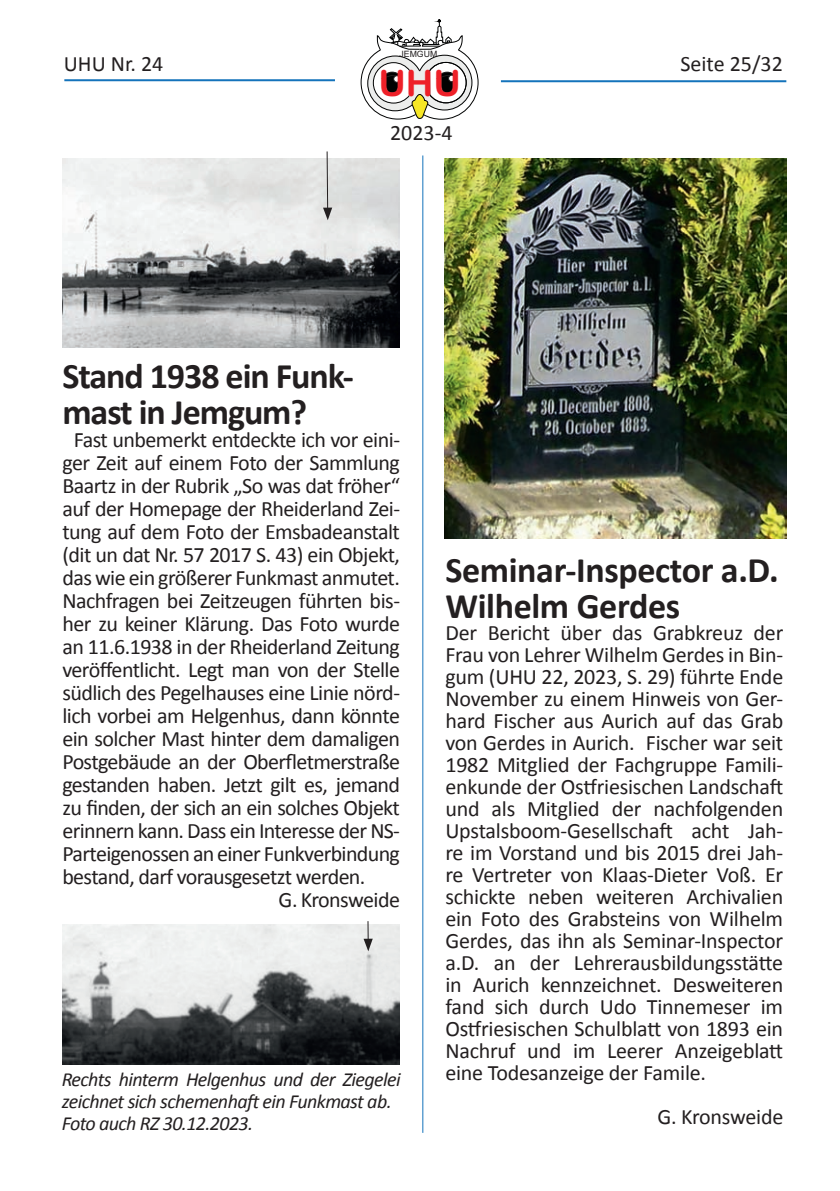
<style>
.page{position:relative;width:840px;height:1191px;background:#fff}
.page>*{position:absolute;margin:0;border:0;box-sizing:border-box;transform-origin:0 0}
.t1{font:36.2px "Arial Rounded MT Bold";color:#ee2028}
.t2{font:700 36px/36px "Calibri";letter-spacing:-.015em;color:#231f20}
.t3{font:22px/22px "Calibri";letter-spacing:-.025em;color:#231f20;text-align:justify}
.t4{font:22px "Calibri";color:#231f20}
.t5{font:italic 20px/22px "Calibri";letter-spacing:-.03em;color:#231f20}
.t6{font:8.6px "Arial";color:#231f20}
</style>
<div class="page">
<svg style="left:360px;top:19px;width:118px;height:101px"></svg>
<div style="left:393px;top:76px;width:7px;height:6px;background:#fff;border-radius:50%"></div>
<div style="left:393px;top:76px;width:7px;height:6px;border:1px solid #231f20;border-radius:50%"></div>
<div style="left:448px;top:75px;width:7px;height:7px;background:#fff;border-radius:50%"></div>
<div style="left:448px;top:75px;width:7px;height:7px;border:1px solid #231f20;border-radius:50%"></div>
<hr style="left:64px;top:79px;width:271px;height:2px;background:#1473bb">
<hr style="left:500px;top:80px;width:285px;height:2px;background:#1473bb">
<hr style="left:422px;top:155px;width:1px;height:977px;background:#1473bb">
<img style="left:444px;top:159px;width:341px;height:379px">
<img style="left:62px;top:159px;width:337px;height:188px">
<img style="left:62px;top:925px;width:337px;height:139px">
<hr style="left:326px;top:151px;width:2px;height:60px;background:#231f20">
<svg style="left:323px;top:208px;width:9px;height:12px"></svg>
<svg style="left:363px;top:921px;width:9px;height:30px"></svg>
<p class="t6" style="left:399px;top:48px;width:39px">JEMGUM</p>
<p class="t3" style="left:64px;top:52px;width:101px">UHU Nr. 24</p>
<p class="t4" style="left:680px;top:49px;width:104px">Seite 25/32</p>
<h1 class="t1" style="left:378px;top:60px;width:84px">UHU</h1>
<p class="t3" style="left:390px;top:121px;width:64px">2023-4</p>
<h2 class="t2" style="left:62px;top:357px;width:292px">Stand 1938 ein Funk&shy;mast in Jemgum?</h2>
<p class="t3" style="left:74px;top:428px;width:327px">Fast unbemerkt entdeckte ich vor eini-</p>
<p class="t3" style="left:62px;top:451px;width:339px">ger Zeit auf einem Foto der Sammlung</p>
<p class="t3" style="left:62px;top:474px;width:339px">Baartz in der Rubrik „So was dat fröher“</p>
<p class="t3" style="left:62px;top:497px;width:339px">auf der Homepage der Rheiderland Zei-</p>
<p class="t3" style="left:62px;top:520px;width:339px">tung auf dem Foto der Emsbadeanstalt</p>
<p class="t3" style="left:62px;top:543px;width:339px">(dit un dat Nr. 57 2017 S. 43) ein Objekt,</p>
<p class="t3" style="left:62px;top:566px;width:339px">das wie ein größerer Funkmast anmutet.</p>
<p class="t3" style="left:62px;top:589px;width:339px">Nachfragen bei Zeitzeugen führten bis-</p>
<p class="t3" style="left:62px;top:612px;width:339px">her zu keiner Klärung. Das Foto wurde</p>
<p class="t3" style="left:62px;top:635px;width:339px">an 11.6.1938 in der Rheiderland Zeitung</p>
<p class="t3" style="left:62px;top:658px;width:339px">veröffentlicht. Legt man von der Stelle</p>
<p class="t3" style="left:62px;top:681px;width:339px">südlich des Pegelhauses eine Linie nörd-</p>
<p class="t3" style="left:62px;top:704px;width:339px">lich vorbei am Helgenhus, dann könnte</p>
<p class="t3" style="left:62px;top:727px;width:339px">ein solcher Mast hinter dem damaligen</p>
<p class="t3" style="left:62px;top:750px;width:339px">Postgebäude an der Oberfletmerstraße</p>
<p class="t3" style="left:62px;top:773px;width:339px">gestanden haben. Jetzt gilt es, jemand</p>
<p class="t3" style="left:62px;top:796px;width:339px">zu finden, der sich an ein solches Objekt</p>
<p class="t3" style="left:62px;top:819px;width:339px">erinnern kann. Dass ein Interesse der NS-</p>
<p class="t3" style="left:62px;top:842px;width:339px">Parteigenossen an einer Funkverbindung</p>
<p class="t3" style="left:62px;top:865px;width:304px">bestand, darf vorausgesetzt werden.</p>
<p class="t3" style="left:278px;top:888px;width:123px">G. Kronsweide</p>
<p class="t5" style="left:62px;top:1067px;width:340px">Rechts hinterm Helgenhus und der Ziegelei zeichnet sich schemenhaft ein Funkmast ab.<br>Foto auch RZ 30.12.2023.</p>
<h2 class="t2" style="left:445px;top:550px;width:335px">Seminar-Inspector a.D.<br>Wilhelm Gerdes</h2>
<p class="t3" style="left:445px;top:621px;width:339px">Der Bericht über das Grabkreuz der Frau von Lehrer Wilhelm Gerdes in Bin&shy;gum (UHU 22, 2023, S. 29) führte Ende November zu einem Hinweis von Ger&shy;hard Fischer aus Aurich auf das Grab von Gerdes in Aurich. Fischer war seit 1982 Mitglied der Fachgruppe Famili&shy;enkunde der Ostfriesischen Landschaft und als Mitglied der nachfolgenden Upstalsboom-Gesellschaft acht Jah&shy;re im Vorstand und bis 2015 drei Jah&shy;re Vertreter von Klaas-Dieter Voß. Er schickte neben weiteren Archivalien ein Foto des Grabsteins von Wilhelm Gerdes, das ihn als Seminar-Inspector a.D. an der Lehrerausbildungsstätte in Aurich kennzeichnet. Desweiteren fand sich durch Udo Tinnemeser im Ostfriesischen Schulblatt von 1893 ein Nachruf und im Leerer Anzeigeblatt eine Todesanzeige der Famile.</p>
<p class="t3" style="left:657px;top:1105px;width:127px">G. Kronsweide</p>
</div>
